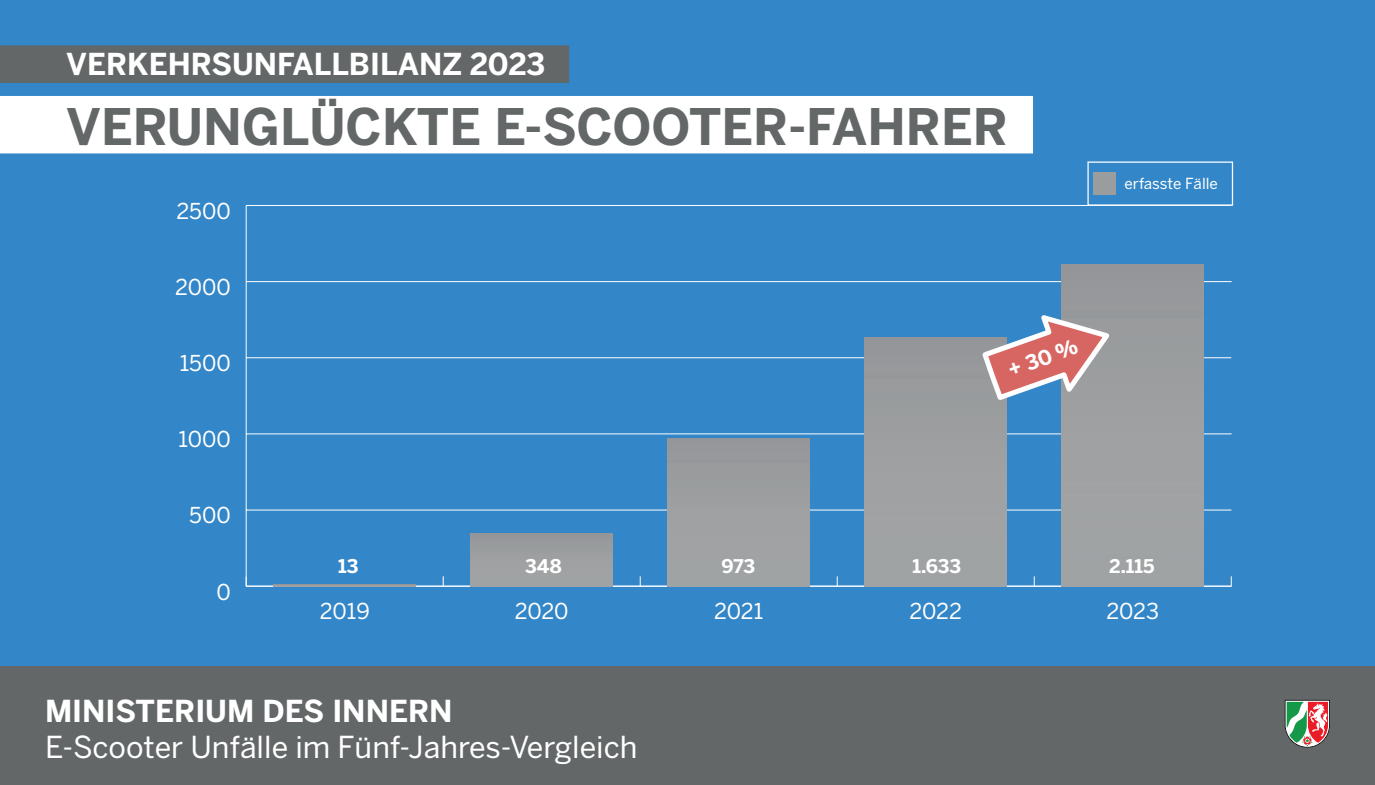
<style>
.page{position:relative;width:1375px;height:785px;background:#fff}
.page>*{position:absolute;margin:0;border:0;box-sizing:border-box;transform-origin:0 0}
.t1{font:700 50px "Benton Sans";color:#636767}
.t2{font:30.12px "Benton Sans";color:#fff}
.t3{font:700 30.12px "Benton Sans";color:#fff}
.t4{font:700 30px "Benton Sans";color:#fff}
.t5{font:21.75px "Benton Sans";color:#fff}
.t6{font:700 20.38px "Benton Sans";color:#fff}
.t7{font:700 18.75px "Benton Sans";color:#fff}
.t8{font:15.12px "Benton Sans";color:#fff}
</style>
<div class="page">
<div style="left:0;top:0;width:1375px;height:770px;background:#3386c7"></div>
<hr style="left:246px;top:205px;width:1px;height:381px;background:#fff">
<hr style="left:246px;top:586px;width:985px;height:1px;background:#fff">
<hr style="left:246px;top:510px;width:985px;height:1px;background:#fff">
<hr style="left:247px;top:434px;width:985px;height:1px;background:#fff">
<hr style="left:246px;top:357px;width:985px;height:1px;background:#fff">
<hr style="left:247px;top:281px;width:985px;height:1px;background:#fff">
<hr style="left:246px;top:205px;width:985px;height:1px;background:#fff">
<hr style="left:274px;top:584px;width:142px;height:2px;background:#98999c">
<div style="left:471px;top:533px;width:142px;height:53px;background:#9da0a1"></div>
<div style="left:668px;top:438px;width:142px;height:148px;background:#9ea0a2"></div>
<div style="left:865px;top:338px;width:142px;height:248px;background:#9ea0a2"></div>
<div style="left:1062px;top:264px;width:142px;height:322px;background:#9fa1a2"></div>
<div style="left:0;top:45px;width:569px;height:38px;background:#636767"></div>
<div style="left:0;top:96px;width:1033px;height:57px;background:#fff"></div>
<div style="left:0;top:666px;width:1375px;height:119px;background:#636767"></div>
<div style="left:1087px;top:162px;width:146px;height:44px;background:#3386c7;border:1px solid #fff"></div>
<div style="left:1093px;top:172px;width:23px;height:23px;background:#9a9d9e"></div>
<svg style="left:979px;top:310px;width:130px;height:94px"></svg>
<svg style="left:1285px;top:700px;width:45px;height:48px"></svg>
<h3 class="t4" style="left:66px;top:47px;width:481px">VERKEHRSUNFALLBILANZ 2023</h3>
<h1 class="t1" style="left:66px;top:97px;width:943px">VERUNGLÜCKTE E-SCOOTER-FAHRER</h1>
<p class="t5" style="left:176px;top:198px;width:56px">2500</p>
<p class="t5" style="left:175px;top:274px;width:58px">2000</p>
<p class="t5" style="left:180px;top:350px;width:53px">1500</p>
<p class="t5" style="left:178px;top:426px;width:54px">1000</p>
<p class="t5" style="left:189px;top:503px;width:43px">500</p>
<p class="t6" style="left:1005px;top:359px;width:74px;rotate:-20deg">+ 30 %</p>
<p class="t8" style="left:1125px;top:175px;width:95px">erfasste Fälle</p>
<p class="t5" style="left:216px;top:579px;width:16px">0</p>
<p class="t7" style="left:338px;top:555px;width:22px">13</p>
<p class="t7" style="left:525px;top:555px;width:38px">348</p>
<p class="t7" style="left:722px;top:555px;width:35px">973</p>
<p class="t7" style="left:913px;top:555px;width:50px">1.633</p>
<p class="t7" style="left:1109px;top:555px;width:47px">2.115</p>
<p class="t5" style="left:320px;top:598px;width:52px">2019</p>
<p class="t5" style="left:515px;top:598px;width:55px">2020</p>
<p class="t5" style="left:714px;top:598px;width:51px">2021</p>
<p class="t5" style="left:909px;top:598px;width:54px">2022</p>
<p class="t5" style="left:1106px;top:598px;width:54px">2023</p>
<h2 class="t3" style="left:45px;top:693px;width:409px">MINISTERIUM DES INNERN</h2>
<h2 class="t2" style="left:45px;top:729px;width:594px">E-Scooter Unfälle im Fünf-Jahres-Vergleich</h2>
</div>
